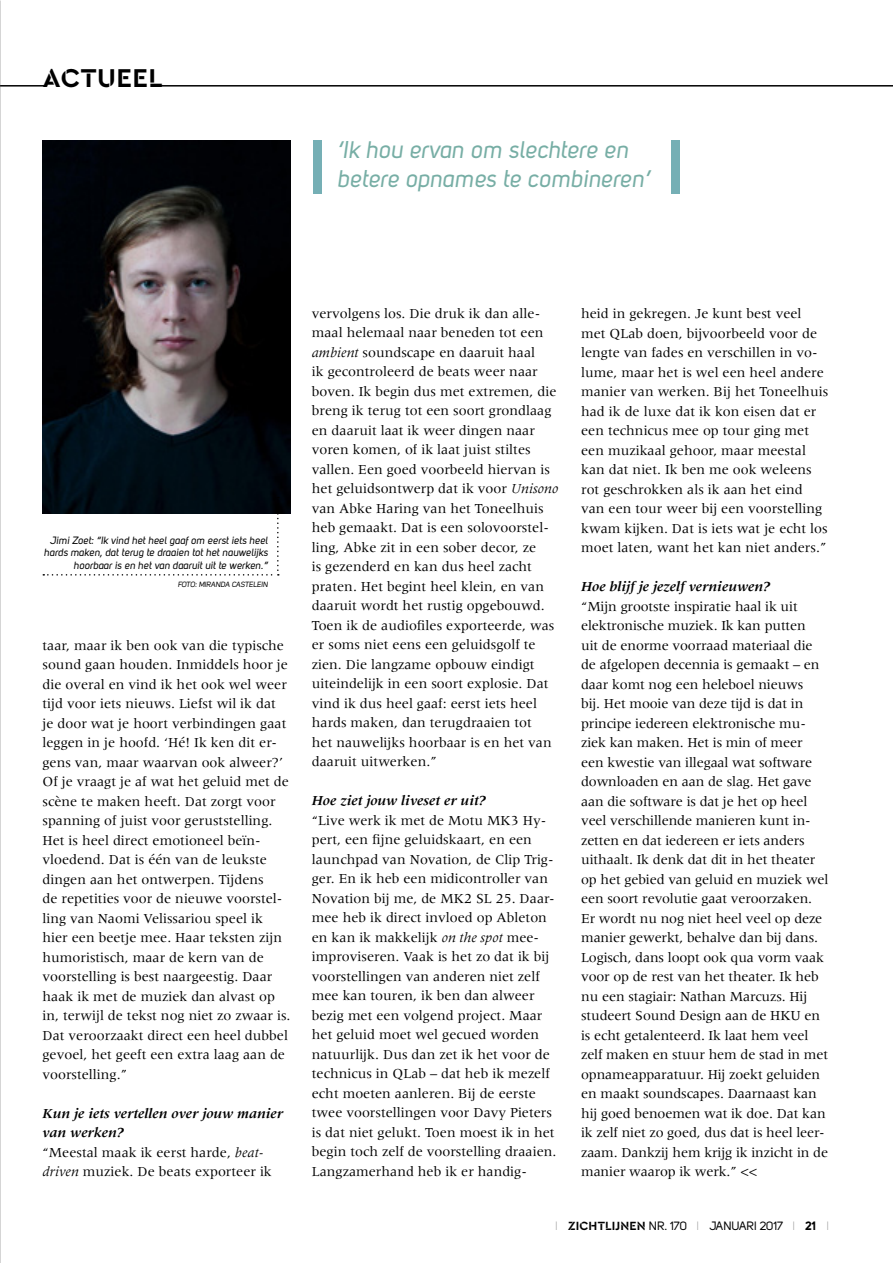
<style>
.page{position:relative;width:893px;height:1263px;background:#fff}
.page>*{position:absolute;margin:0;border:0;box-sizing:border-box;transform-origin:0 0}
.t1{font:700 27px "Cera Stencil PRO";letter-spacing:.02em;color:#000}
.t2{font:24px/28.5px "Uni Sans Regular Italic";color:#77aea5}
.t3{font:14.25px/19.5px "Meridien";color:#000}
.t4{font:italic 700 14.25px "Meridien";color:#000}
.t5{font:12px "Uni Sans Regular";letter-spacing:-.005em;color:#000}
.t6{font:10.5px/12.6px "Uni Sans Regular Italic";color:#000;text-align:right}
.t7{font:7.5px "Uni Sans Regular Italic";letter-spacing:-.01em;color:#000}
.s1{font-weight:700;font-style:italic}
.s2{font-style:italic}
.s3{font-family:"Uni Sans Light";color:#878787}
.s4{font-family:"Cera Stencil PRO";font-weight:700;font-size:12.45px}
.s5{font-family:"Uni Sans Bold"}
</style>
<div class="page">
<img style="left:43px;top:140px;width:248px;height:373px">
<hr style="left:0;top:85px;width:46px;height:2px;background:#000">
<hr style="left:155px;top:85px;width:738px;height:2px;background:#000">
<svg style="left:43px;top:497px;width:236px;height:79px"></svg>
<div style="left:313px;top:140px;width:8px;height:54px;background:#75afb5"></div>
<div style="left:671px;top:140px;width:9px;height:54px;background:#75afb5"></div>
<img style="left:0;top:63px;width:1px;height:318px">
<img style="left:0;top:381px;width:1px;height:53px">
<img style="left:0;top:434px;width:1px;height:212px">
<img style="left:0;top:646px;width:1px;height:212px">
<img style="left:0;top:858px;width:1px;height:212px">
<h1 class="t1" style="left:43px;top:60px;width:121px">ACTUEEL</h1>
<h2 class="t2" style="left:337px;top:136px;width:314px">‘Ik hou ervan om slechtere en betere opnames te combineren’</h2>
<p class="t6" style="left:44px;top:534px;width:225px">Jimi Zoet: “Ik vind het heel gaaf om eerst iets heel hards maken, dat terug te draaien tot het nauwelijks hoorbaar is en het van daaruit uit te werken.”</p>
<p class="t7" style="left:178px;top:580px;width:92px">FOTO: MIRANDA CASTELEIN</p>
<p class="t3" style="left:43px;top:635px;width:249px">taar, maar ik ben ook van die typische sound gaan houden. Inmiddels hoor je die overal en vind ik het ook wel weer tijd voor iets nieuws. Liefst wil ik dat je door wat je hoort verbindingen gaat leggen in je hoofd. ‘Hé! Ik ken dit er&shy;gens van, maar waarvan ook alweer?’ Of je vraagt je af wat het geluid met de scène te maken heeft. Dat zorgt voor spanning of juist voor geruststelling.<br>Het is heel direct emotioneel beïn&shy;vloedend. Dat is één van de leukste dingen aan het ontwerpen. Tijdens<br>de repetities voor de nieuwe voorstel&shy;ling van Naomi Velissariou speel ik hier een beetje mee. Haar teksten zijn humoristisch, maar de kern van de voorstelling is best naargeestig. Daar haak ik met de muziek dan alvast op in, terwijl de tekst nog niet zo zwaar is.<br>Dat veroorzaakt direct een heel dubbel gevoel, het geeft een extra laag aan de voorstelling.”</p>
<p class="t3" style="left:43px;top:1103px;width:242px"><span class="s1">Kun je iets vertellen over jouw manier van werken?<br></span>“Meestal maak ik eerst harde, <span class="s2">beat&shy;driven</span> muziek. De beats exporteer ik</p>
<p class="t3" style="left:312px;top:304px;width:248px">vervolgens los. Die druk ik dan alle&shy;maal helemaal naar beneden tot een <span class="s2">ambient</span> soundscape en daaruit haal<br>ik gecontroleerd de beats weer naar boven. Ik begin dus met extremen, die breng ik terug tot een soort grondlaag en daaruit laat ik weer dingen naar voren komen, of ik laat juist stiltes vallen. Een goed voorbeeld hiervan is het geluidsontwerp dat ik voor <span class="s2">Unisono </span>van Abke Haring van het Toneelhuis heb gemaakt. Dat is een solovoorstel&shy;ling, Abke zit in een sober decor, ze<br>is gezenderd en kan dus heel zacht praten. Het begint heel klein, en van daaruit wordt het rustig opgebouwd.<br>Toen ik de audiofiles exporteerde, was er soms niet eens een geluidsgolf te zien. Die langzame opbouw eindigt uiteindelijk in een soort explosie. Dat vind ik dus heel gaaf: eerst iets heel hards maken, dan terugdraaien tot<br>het nauwelijks hoorbaar is en het van daaruit uitwerken.”</p>
<p class="t4" style="left:312px;top:793px;width:176px">Hoe ziet jouw liveset er uit?</p>
<p class="t3" style="left:312px;top:810px;width:246px">“Live werk ik met de Motu MK3 Hy&shy;pert, een fijne geluidskaart, en een launchpad van Novation, de Clip Trig&shy;ger. En ik heb een midicontroller van Novation bij me, de MK2 SL 25. Daar&shy;mee heb ik direct invloed op Ableton en kan ik makkelijk <span class="s2">on the spot</span> mee&shy;improviseren. Vaak is het zo dat ik bij voorstellingen van anderen niet zelf mee kan touren, ik ben dan alweer bezig met een volgend project. Maar het geluid moet wel gecued worden natuurlijk. Dus dan zet ik het voor de technicus in QLab – dat heb ik mezelf echt moeten aanleren. Bij de eerste twee voorstellingen voor Davy Pieters is dat niet gelukt. Toen moest ik in het begin toch zelf de voorstelling draaien.<br>Langzamerhand heb ik er handig-</p>
<p class="t3" style="left:581px;top:304px;width:249px">heid in gekregen. Je kunt best veel met QLab doen, bijvoorbeeld voor de lengte van fades en verschillen in vo&shy;lume, maar het is wel een heel andere manier van werken. Bij het Toneelhuis had ik de luxe dat ik kon eisen dat er een technicus mee op tour ging met een muzikaal gehoor, maar meestal kan dat niet. Ik ben me ook weleens rot geschrokken als ik aan het eind van een tour weer bij een voorstelling kwam kijken. Dat is iets wat je echt los moet laten, want het kan niet anders.”</p>
<p class="t4" style="left:581px;top:579px;width:191px">Hoe blijf je jezelf vernieuwen?</p>
<p class="t3" style="left:581px;top:596px;width:249px">“Mijn grootste inspiratie haal ik uit elektronische muziek. Ik kan putten<br>uit de enorme voorraad materiaal die de afgelopen decennia is gemaakt – en daar komt nog een heleboel nieuws<br>bij. Het mooie van deze tijd is dat in principe iedereen elektronische mu&shy;ziek kan maken. Het is min of meer een kwestie van illegaal wat software downloaden en aan de slag. Het gave aan die software is dat je het op heel veel verschillende manieren kunt in&shy;zetten en dat iedereen er iets anders uithaalt. Ik denk dat dit in het theater op het gebied van geluid en muziek wel een soort revolutie gaat veroorzaken.<br>Er wordt nu nog niet heel veel op deze manier gewerkt, behalve dan bij dans.<br>Logisch, dans loopt ook qua vorm vaak voor op de rest van het theater. Ik heb nu een stagiair: Nathan Marcuzs. Hij studeert Sound Design aan de HKU en is echt getalenteerd. Ik laat hem veel zelf maken en stuur hem de stad in met opnameapparatuur. Hij zoekt geluiden en maakt soundscapes. Daarnaast kan hij goed benoemen wat ik doe. Dat kan ik zelf niet zo goed, dus dat is heel leer&shy;zaam. Dankzij hem krijg ik inzicht in de manier waarop ik werk.” &lt;&lt;</p>
<p class="t5" style="left:555px;top:1219px;width:276px"><span class="s3">I</span> <span class="s4">ZICHTLIJNEN</span> NR. 170 <span class="s3">I</span> JANUARI 2017 <span class="s3">I</span> <span class="s5">21</span> <span class="s3">I</span></p>
</div>
